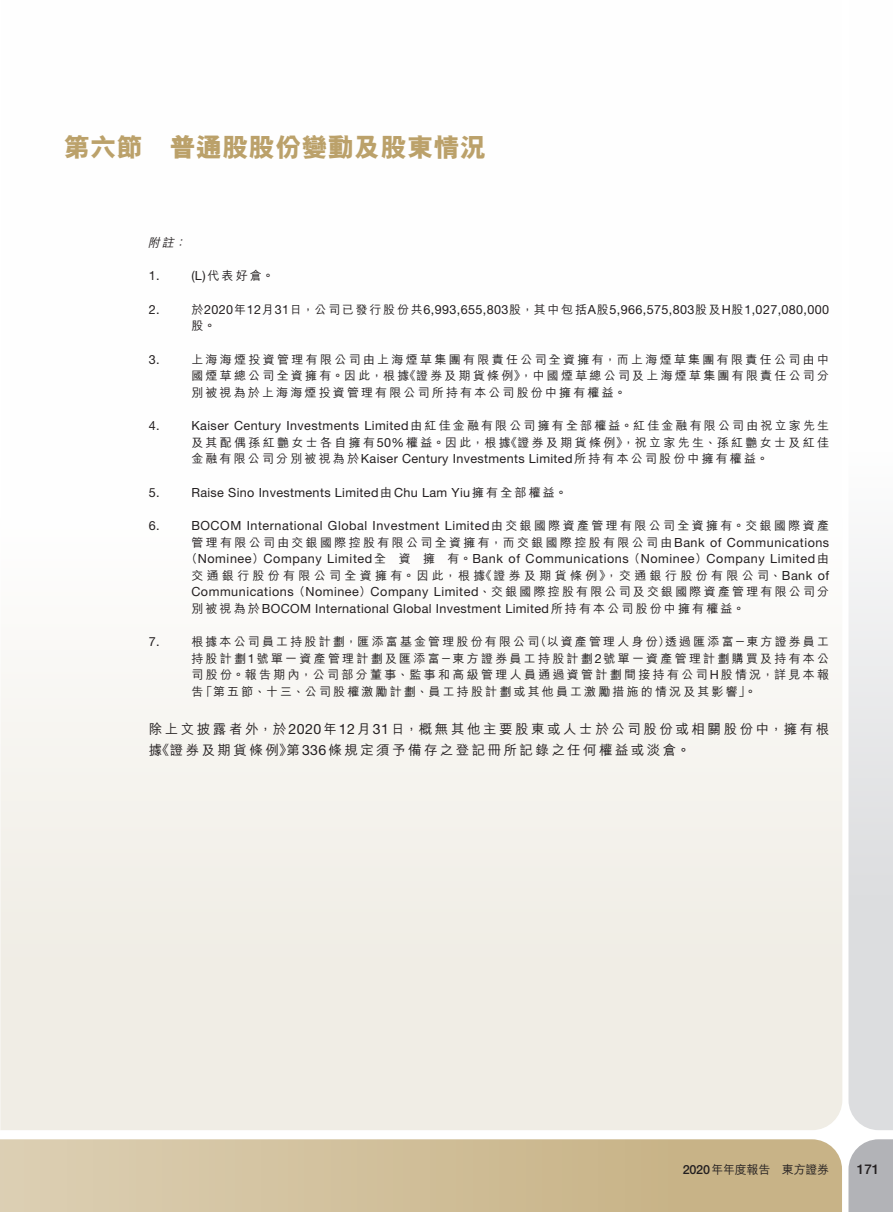
<style>
.page{position:relative;width:893px;height:1212px;background:#fff}
.page>*{position:absolute;margin:0;border:0;box-sizing:border-box;transform-origin:0 0}
.t1{font:800 26.4px "M Hei HK";color:#bba16a}
._00_Body_text{font:500 13.5px/21px "M Hei HK";letter-spacing:.19em;color:#231f20}
.t2{font:500 13.5px "Helvetica Neue LT Std";color:#231f20}
._10_Notes_text{font:12.6px/16.5px "Helvetica Neue LT Std";letter-spacing:.035em;color:#231f20}
._10_Notes_text-2{font:500 12px/16.5px "M Hei HK";letter-spacing:.19em;color:#231f20;text-align:justify}
._10_Notes_text-3{font:500 12px "M Hei HK";letter-spacing:.275em;color:#231f20}
._10_Notes_text-4{font:500 12px "M Hei HK";letter-spacing:-.02em;color:#231f20}
._10_Notes_text-5{font:italic 500 12px "M Hei HK";color:#231f20}
.s1{font-family:"Helvetica Neue LT Std";font-weight:400;font-size:12.6px}
.s2{font-family:"M Hei HK";font-weight:500;font-size:12px}
.s3{font-family:"Helvetica Neue LT Std";font-weight:400;font-size:14.1px}
.s4{font-family:"Helvetica Neue LT Std";font-size:12.6px}
</style>
<div class="page">
<svg style="left:0;top:1139px;width:842px;height:73px;background:#d0be99"></svg>
<svg style="left:848px;top:1139px;width:45px;height:73px;background:#b7b8bc"></svg>
<svg style="left:0;top:672px;width:842px;height:458px;fill:#f2efe8"></svg>
<svg style="left:848px;top:558px;width:45px;height:572px;fill:#e1e2e3"></svg>
<h1 class="t1" style="left:64px;top:134px;width:424px">第六節 普通股股份變動及股東情況</h1>
<p class="_10_Notes_text-5" style="left:148px;top:234px;width:44px">附註：</p>
<p class="_10_Notes_text" style="left:149px;top:267px;width:12px">1.</p>
<p class="_10_Notes_text-2" style="left:191px;top:267px;width:84px"><span class="s1">(L)</span>代表好倉。</p>
<p class="_10_Notes_text" style="left:149px;top:301px;width:12px">2.</p>
<p class="_10_Notes_text" style="left:191px;top:301px;width:639px"><span class="s2">於</span>2020<span class="s2">年</span>12<span class="s2">月</span>31<span class="s2">日，公司已發行股份共</span>6,993,655,803<span class="s2">股，其中包括</span>A<span class="s2">股</span>5,966,575,803<span class="s2">股及</span>H<span class="s2">股</span>1,027,080,000</p>
<p class="_10_Notes_text-2" style="left:191px;top:317px;width:26px">股。</p>
<p class="_10_Notes_text" style="left:149px;top:351px;width:12px">3.</p>
<p class="_10_Notes_text-2" style="left:191px;top:350px;width:639px">上海海煙投資管理有限公司由上海煙草集團有限責任公司全資擁有，而上海煙草集團有限責任公司由中國煙草總公司全資擁有。因此，根據《證券及期貨條例》，中國煙草總公司及上海煙草集團有限責任公司分別被視為於上海海煙投資管理有限公司所持有本公司股份中擁有權益。</p>
<p class="_10_Notes_text" style="left:149px;top:417px;width:12px">4.</p>
<p class="_10_Notes_text" style="left:191px;top:417px;width:639px">Kaiser Century Investments Limited<span class="s2">由紅佳金融有限公司擁有全部權益。紅佳金融有限公司由祝立家先生</span></p>
<p class="_10_Notes_text-2" style="left:191px;top:433px;width:639px">及其配偶孫紅艷女士各自擁有<span class="s1">50%</span>權益。因此，根據《證券及期貨條例》，祝立家先生、孫紅艷女士及紅佳</p>
<p class="_10_Notes_text" style="left:191px;top:450px;width:579px"><span class="s2">金融有限公司分別被視為於</span>Kaiser Century Investments Limited<span class="s2">所持有本公司股份中擁有權益。</span></p>
<p class="_10_Notes_text" style="left:149px;top:484px;width:12px">5.</p>
<p class="_10_Notes_text" style="left:191px;top:484px;width:377px">Raise Sino Investments Limited<span class="s2">由</span>Chu Lam Yiu<span class="s2">擁有全部權益。</span></p>
<p class="_10_Notes_text" style="left:149px;top:517px;width:12px">6.</p>
<p class="_10_Notes_text" style="left:191px;top:517px;width:639px">BOCOM International Global Investment Limited<span class="s2">由交銀國際資產管理有限公司全資擁有。交銀國際資產</span></p>
<p class="_10_Notes_text-2" style="left:191px;top:533px;width:639px">管理有限公司由交銀國際控股有限公司全資擁有，而交銀國際控股有限公司由<span class="s1">Bank of Communications</span></p>
<p class="_10_Notes_text" style="left:185px;top:550px;width:645px"><span class="s2">（</span>Nominee<span class="s2">）</span>Company Limited<span class="s2">全 資 擁 有。</span>Bank of Communications <span class="s2">（</span>Nominee<span class="s2">）</span>Company Limited<span class="s2">由</span></p>
<p class="_10_Notes_text-3" style="left:191px;top:567px;width:639px">交通銀行股份有限公司全資擁有。因此，根據《證券及期貨條例》，交通銀行股份有限公司、<span class="s1">Bank of</span></p>
<p class="_10_Notes_text" style="left:191px;top:583px;width:639px">Communications <span class="s2">（</span>Nominee<span class="s2">）</span>Company Limited<span class="s2">、交銀國際控股有限公司及交銀國際資產管理有限公司分別被視為於</span>BOCOM International Global Investment Limited<span class="s2">所持有本公司股份中擁有權益。</span></p>
<p class="_10_Notes_text" style="left:149px;top:633px;width:12px">7.</p>
<p class="_10_Notes_text-2" style="left:191px;top:633px;width:639px">根據本公司員工持股計劃，匯添富基金管理股份有限公司（以資產管理人身份）透過匯添富－東方證券員工持股計劃<span class="s1">1</span>號單一資產管理計劃及匯添富－東方證券員工持股計劃<span class="s1">2</span>號單一資產管理計劃購買及持有本公司股份。報告期內，公司部分董事、監事和高級管理人員通過資管計劃間接持有公司<span class="s1">H</span>股情況，詳見本報告「第五節、十三、公司股權激勵計劃、員工持股計劃或其他員工激勵措施的情況及其影響」。</p>
<p class="_00_Body_text" style="left:149px;top:717px;width:682px">除上文披露者外，於<span class="s3">2020</span>年<span class="s3">12</span>月<span class="s3">31</span>日，概無其他主要股東或人士於公司股份或相關股份中，擁有根據《證券及期貨條例》第<span class="s3">336</span>條規定須予備存之登記冊所記錄之任何權益或淡倉。</p>
<p class="_10_Notes_text-4" style="left:683px;top:1161px;width:148px"><span class="s4">2020</span>年年度報告 東方證券</p>
<p class="t2" style="left:857px;top:1161px;width:24px">171</p>
</div>
